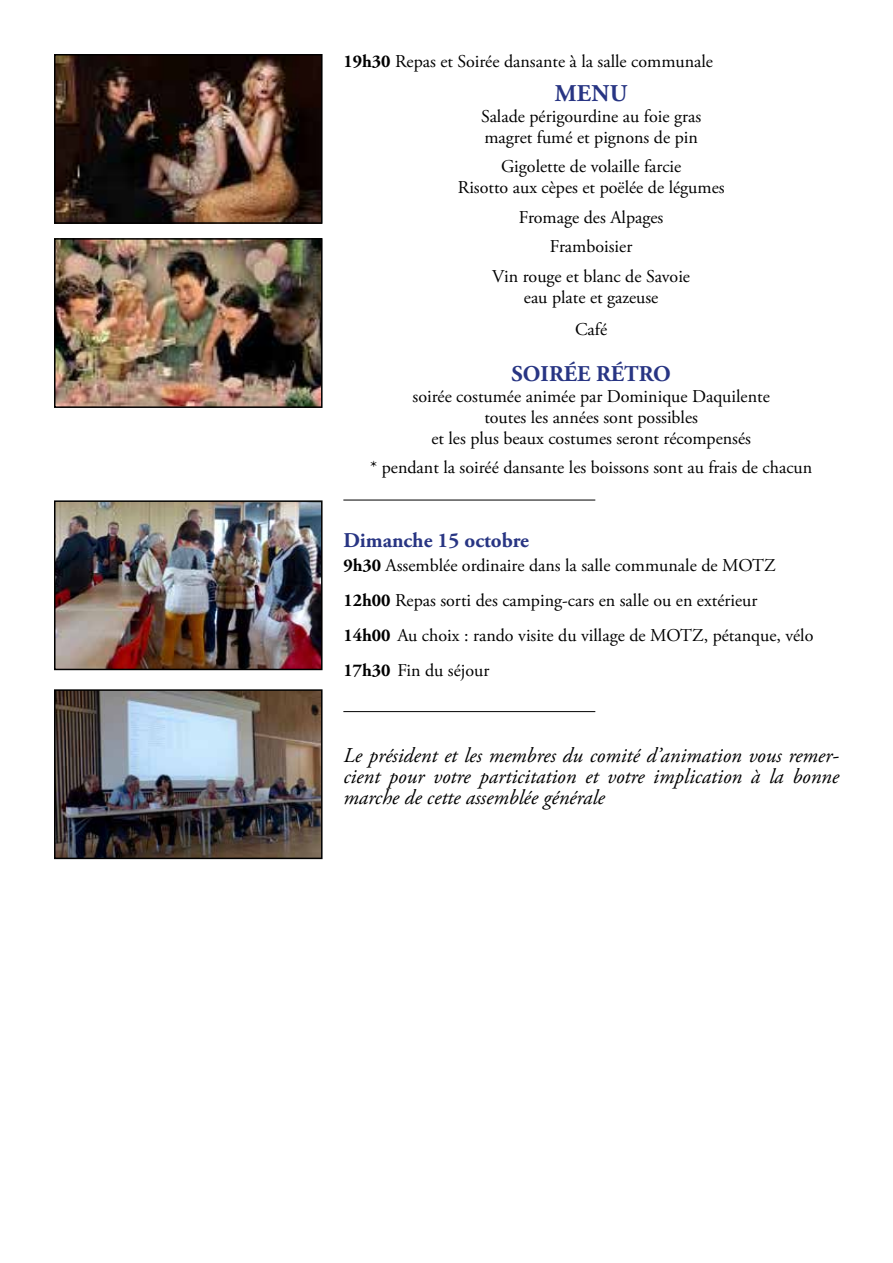
<style>
.page{position:relative;width:893px;height:1263px;background:#fff}
.page>*{position:absolute;margin:0;border:0;box-sizing:border-box;transform-origin:0 0}
.t1{font:700 24px "Adobe Garamond Pro";color:#283583}
.t2{font:700 22.5px "Adobe Garamond Pro";color:#283583}
.t3{font:italic 21px/21px "Adobe Garamond Pro";color:#000;text-align:justify}
.t4{font:700 21px "Adobe Garamond Pro";color:#283583}
.t5{font:18px/21px "Adobe Garamond Pro";color:#000;text-align:center}
.s1{font-weight:700}
</style>
<div class="page">
<hr style="left:343px;top:500px;width:252px;height:1px;background:#000">
<hr style="left:343px;top:711px;width:252px;height:1px;background:#000">
<img style="left:57px;top:57px;width:263px;height:164px">
<div style="left:54px;top:54px;width:269px;height:170px;border:2px solid #000"></div>
<img style="left:57px;top:241px;width:263px;height:164px">
<div style="left:54px;top:238px;width:269px;height:170px;border:2px solid #000"></div>
<img style="left:57px;top:692px;width:263px;height:164px">
<div style="left:54px;top:689px;width:269px;height:170px;border:2px solid #000"></div>
<img style="left:57px;top:503px;width:263px;height:164px">
<div style="left:54px;top:500px;width:269px;height:170px;border:2px solid #000"></div>
<p class="t5" style="left:343px;top:51px;width:371px"><span class="s1">19h30</span> Repas et Soirée dansante à la salle communale</p>
<h1 class="t1" style="left:555px;top:79px;width:74px">Menu</h1>
<p class="t5" style="left:481px;top:106px;width:222px;text-align:left">Salade périgourdine au foie gras magret fumé et pignons de pin</p>
<p class="t5" style="left:458px;top:157px;width:268px">Gigolette de volaille farcie<br>Risotto aux cèpes et poëlée de légumes</p>
<p class="t5" style="left:492px;top:203px;width:199px;line-height:29.5px">Fromage des Alpages<br>Framboisier<br>Vin rouge et blanc de Savoie</p>
<p class="t5" style="left:524px;top:281px;width:136px;line-height:32.5px">eau plate et gazeuse<br>Café</p>
<p class="t2" style="left:511px;top:360px;width:161px">SOIRÉE RÉTRO</p>
<p class="t5" style="left:413px;top:386px;width:359px">soirée costumée animée par Dominique Daquilente toutes les années sont possibles<br>et les plus beaux costumes seront récompensés</p>
<p class="t5" style="left:370px;top:458px;width:443px">* pendant la soiréé dansante les boissons sont au frais de chacun</p>
<p class="t4" style="left:343px;top:528px;width:187px">Dimanche 15 octobre</p>
<p class="t5" style="left:343px;top:548px;width:472px;line-height:35.2px;text-align:left"><span class="s1">9h30</span> Assemblée ordinaire dans la salle communale de MOTZ <span class="s1">12h00</span> Repas sorti des camping-cars en salle ou en extérieur<br><span class="s1">14h00</span> Au choix : rando visite du village de MOTZ, pétanque, vélo <span class="s1">17h30</span> Fin du séjour</p>
<p class="t3" style="left:343px;top:746px;width:497px">Le président et les membres du comité d’animation vous remer&shy;cient pour votre particitation et votre implication à la bonne marche de cette assemblée générale</p>
</div>
